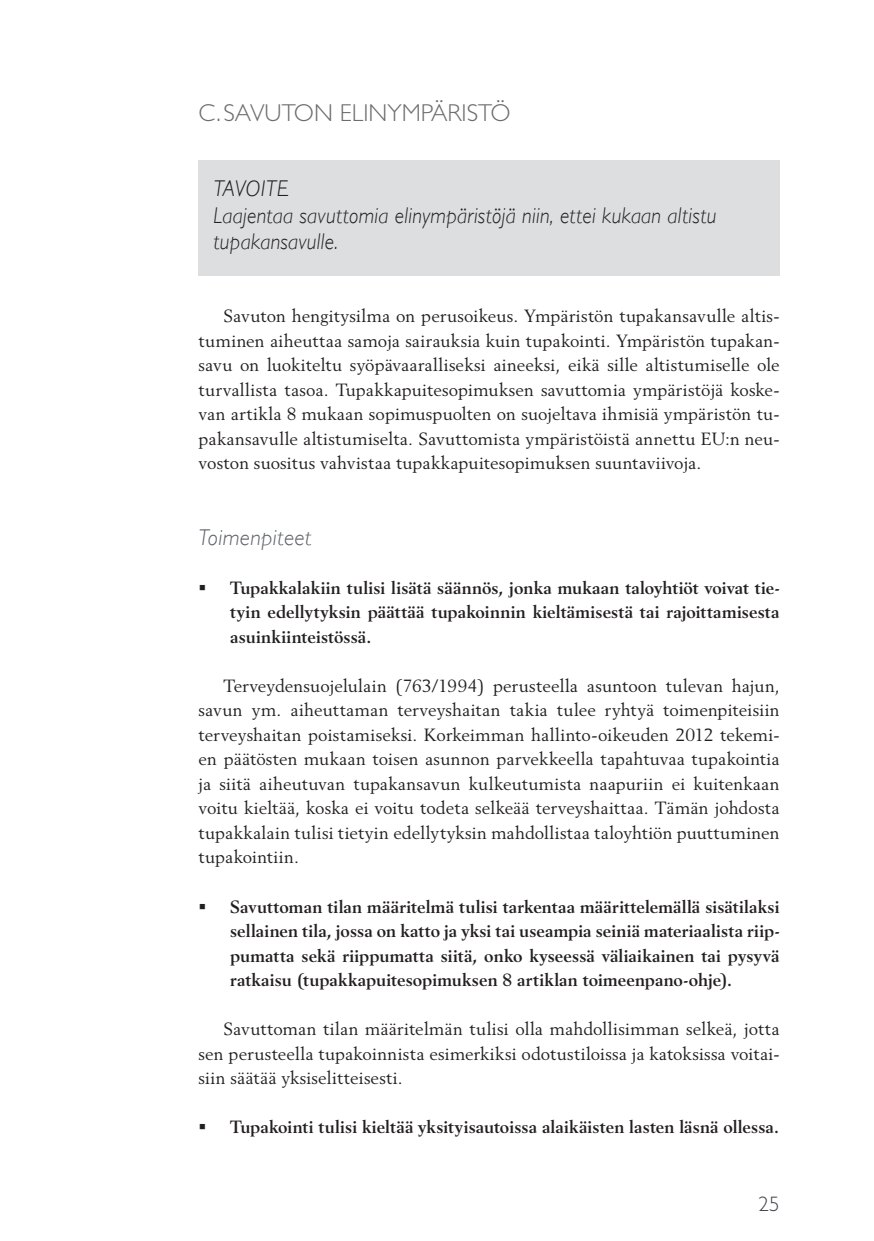
<style>
.page{position:relative;width:874px;height:1241px;background:#fff}
.page>*{position:absolute;margin:0;border:0;box-sizing:border-box;transform-origin:0 0}
.Väliotsikko_1{font:300 24.5px "Gill Sans Std";color:#6c6d70}
.Väliotsikko_3{font:italic 300 22.75px "Gill Sans";letter-spacing:.015em;color:#231f20;scale:.92 1}
.Väliotsikko_3-2{font:italic 300 22.75px "Gill Sans";letter-spacing:.015em;color:#5d6067}
.Väliotsikko_3-3{font:italic 300 22.75px "Gill Sans";letter-spacing:.015em;color:#231f20}
.t1{font:300 21px "Gill Sans Std";color:#40444e}
.Leipäteksti{font:17.5px/24.5px "Berling LT Std";letter-spacing:.015em;color:#231f20;text-align:justify}
.Neliö_bullet{font:700 17.5px/24.5px "Berling LT Std";letter-spacing:.005em;color:#231f20;text-align:justify}
</style>
<div class="page">
<div style="left:198px;top:160px;width:581px;height:115px;background:#dddee0"></div>
<p class="Väliotsikko_1" style="left:198px;top:99px;width:313px">C.SAVUTON ELINYMPÄRISTÖ</p>
<p class="Väliotsikko_3-3" style="left:213px;top:176px;width:77px">TAVOITE</p>
<p class="Väliotsikko_3" style="left:213px;top:202px;width:548px">Laajentaa savuttomia elinympäristöjä niin, ettei kukaan altistu</p>
<p class="Väliotsikko_3" style="left:213px;top:228px;width:137px">tupakansavulle.</p>
<p class="Leipäteksti" style="left:198px;top:304px;width:582px;text-indent:25px">Savuton hengitysilma on perusoikeus. Ympäristön tupakansavulle altis&shy;tuminen aiheuttaa samoja sairauksia kuin tupakointi. Ympäristön tupakan&shy;savu on luokiteltu syöpävaaralliseksi aineeksi, eikä sille altistumiselle ole turvallista tasoa. Tupakkapuitesopimuksen savuttomia ympäristöjä koske&shy;van artikla 8 mukaan sopimuspuolten on suojeltava ihmisiä ympäristön tu&shy;pakansavulle altistumiselta. Savuttomista ympäristöistä annettu EU:n neu&shy;voston suositus vahvistaa tupakkapuitesopimuksen suuntaviivoja.</p>
<p class="Väliotsikko_3-2" style="left:198px;top:524px;width:114px">Toimenpiteet</p>
<p class="Neliö_bullet" style="left:230px;top:575px;width:550px">Tupakkalakiin tulisi lisätä säännös, jonka mukaan taloyhtiöt voivat tie&shy;tyin edellytyksin päättää tupakoinnin kieltämisestä tai rajoittamisesta asuinkiinteistössä.</p>
<p class="Leipäteksti" style="left:198px;top:673px;width:582px;text-indent:25px">Terveydensuojelulain (763/1994) perusteella asuntoon tulevan hajun, savun ym. aiheuttaman terveyshaitan takia tulee ryhtyä toimenpiteisiin terveyshaitan poistamiseksi. Korkeimman hallinto-oikeuden 2012 tekemi&shy;en päätösten mukaan toisen asunnon parvekkeella tapahtuvaa tupakointia ja siitä aiheutuvan tupakansavun kulkeutumista naapuriin ei kuitenkaan voitu kieltää, koska ei voitu todeta selkeää terveyshaittaa. Tämän johdosta tupakkalain tulisi tietyin edellytyksin mahdollistaa taloyhtiön puuttuminen tupakointiin.</p>
<p class="Neliö_bullet" style="left:230px;top:893px;width:550px">Savuttoman tilan määritelmä tulisi tarkentaa määrittelemällä sisätilaksi sellainen tila, jossa on katto ja yksi tai useampia seiniä materiaalista riip&shy;pumatta sekä riippumatta siitä, onko kyseessä väliaikainen tai pysyvä ratkaisu (tupakkapuitesopimuksen 8 artiklan toimeenpano-ohje).</p>
<p class="Leipäteksti" style="left:198px;top:1016px;width:582px;text-indent:25px">Savuttoman tilan määritelmän tulisi olla mahdollisimman selkeä, jotta sen perusteella tupakoinnista esimerkiksi odotustiloissa ja katoksissa voitai&shy;siin säätää yksiselitteisesti.</p>
<p class="Neliö_bullet" style="left:230px;top:1114px;width:550px">Tupakointi tulisi kieltää yksityisautoissa alaikäisten lasten läsnä ollessa.</p>
<p class="t1" style="left:758px;top:1191px;width:22px">25</p>
</div>
